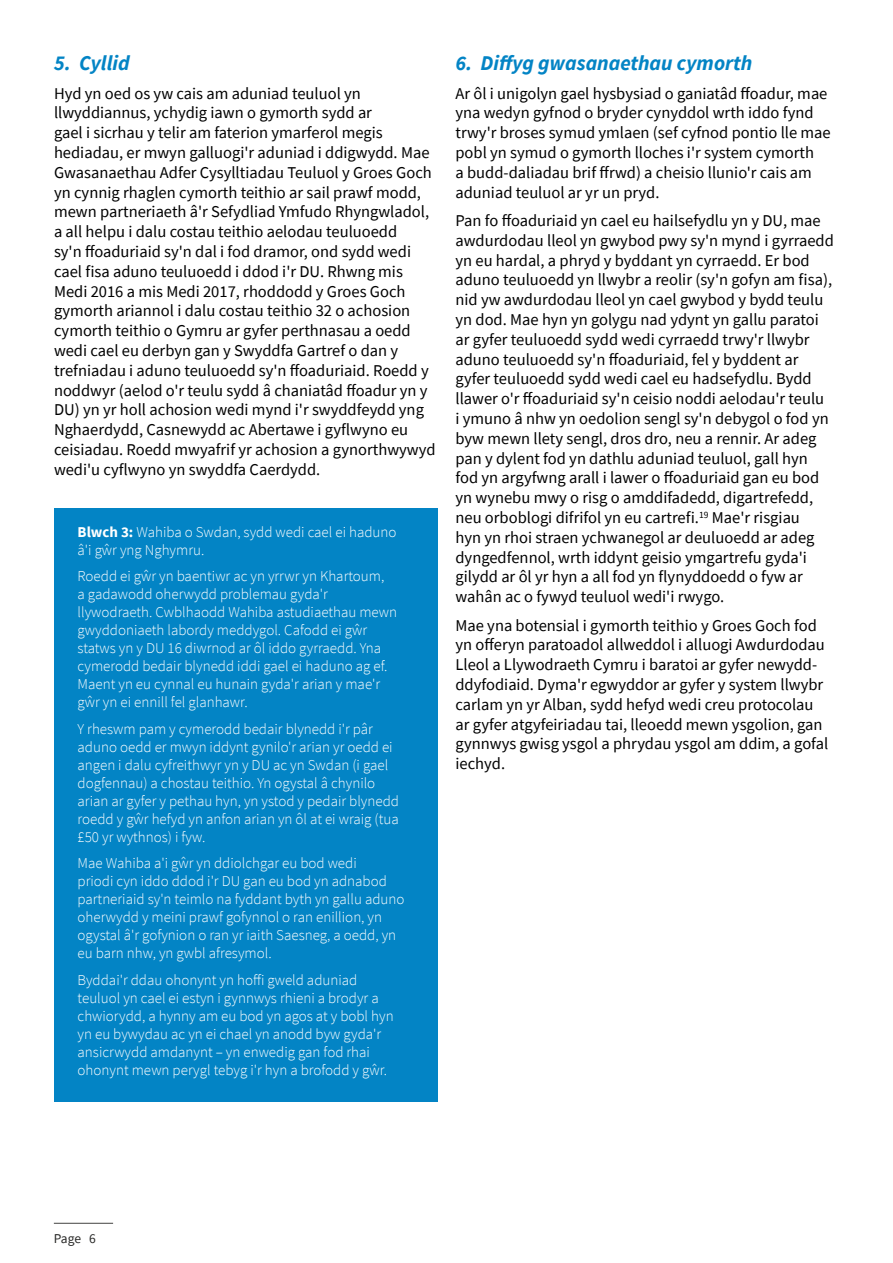
<style>
.page{position:relative;width:893px;height:1263px;background:#fff}
.page>*{position:absolute;margin:0;border:0;box-sizing:border-box;transform-origin:0 0}
.t1{font:italic 700 21px "Source Sans Pro";color:#0384c5}
.t2{font:16.5px/19.8px "Source Sans Pro";color:#000}
.t3{font:300 15px/18px "Source Sans Pro";color:#fff}
.t4{font:13.5px "Source Sans Pro";color:#282827}
.s1{font-weight:700}
</style>
<div class="page">
<hr style="left:54px;top:1223px;width:59px;height:1px;background:#575756">
<div style="left:54px;top:508px;width:383px;height:593px;background:#0384c5"></div>
<p class="t1" style="left:54px;top:49px;width:77px">5. Cyllid</p>
<p class="t2" style="left:54px;top:83px;width:383px">Hyd yn oed os yw cais am aduniad teuluol yn llwyddiannus, ychydig iawn o gymorth sydd ar<br>gael i sicrhau y telir am faterion ymarferol megis hediadau, er mwyn galluogi'r aduniad i ddigwydd. Mae Gwasanaethau Adfer Cysylltiadau Teuluol y Groes Goch yn cynnig rhaglen cymorth teithio ar sail prawf modd, mewn partneriaeth â'r Sefydliad Ymfudo Rhyngwladol, a all helpu i dalu costau teithio aelodau teuluoedd<br>sy'n ffoaduriaid sy'n dal i fod dramor, ond sydd wedi cael fisa aduno teuluoedd i ddod i'r DU. Rhwng mis Medi 2016 a mis Medi 2017, rhoddodd y Groes Goch gymorth ariannol i dalu costau teithio 32 o achosion cymorth teithio o Gymru ar gyfer perthnasau a oedd wedi cael eu derbyn gan y Swyddfa Gartref o dan y trefniadau i aduno teuluoedd sy'n ffoaduriaid. Roedd y noddwyr (aelod o'r teulu sydd â chaniatâd ffoadur yn y DU) yn yr holl achosion wedi mynd i'r swyddfeydd yng Nghaerdydd, Casnewydd ac Abertawe i gyflwyno eu ceisiadau. Roedd mwyafrif yr achosion a gynorthwywyd wedi'u cyflwyno yn swyddfa Caerdydd.</p>
<p class="t3" style="left:78px;top:523px;width:320px"><span class="s1">Blwch 3:</span> Wahiba o Swdan, sydd wedi cael ei haduno â'i gŵr yng Nghymru.</p>
<p class="t3" style="left:78px;top:567px;width:321px">Roedd ei gŵr yn baentiwr ac yn yrrwr yn Khartoum,<br>a gadawodd oherwydd problemau gyda'r llywodraeth. Cwblhaodd Wahiba astudiaethau mewn gwyddoniaeth labordy meddygol. Cafodd ei gŵr statws yn y DU 16 diwrnod ar ôl iddo gyrraedd. Yna cymerodd bedair blynedd iddi gael ei haduno ag ef.<br>Maent yn eu cynnal eu hunain gyda'r arian y mae'r gŵr yn ei ennill fel glanhawr.</p>
<p class="t3" style="left:78px;top:720px;width:323px">Y rheswm pam y cymerodd bedair blynedd i'r pâr aduno oedd er mwyn iddynt gynilo'r arian yr oedd ei angen i dalu cyfreithwyr yn y DU ac yn Swdan (i gael dogfennau) a chostau teithio. Yn ogystal â chynilo arian ar gyfer y pethau hyn, yn ystod y pedair blynedd roedd y gŵr hefyd yn anfon arian yn ôl at ei wraig (tua £50 yr wythnos) i fyw.</p>
<p class="t3" style="left:78px;top:854px;width:328px">Mae Wahiba a'i gŵr yn ddiolchgar eu bod wedi<br>priodi cyn iddo ddod i'r DU gan eu bod yn adnabod partneriaid sy'n teimlo na fyddant byth yn gallu aduno oherwydd y meini prawf gofynnol o ran enillion, yn ogystal â'r gofynion o ran yr iaith Saesneg, a oedd, yn eu barn nhw, yn gwbl afresymol.</p>
<p class="t3" style="left:78px;top:971px;width:318px">Byddai'r ddau ohonynt yn hoffi gweld aduniad teuluol yn cael ei estyn i gynnwys rhieni a brodyr a chwiorydd, a hynny am eu bod yn agos at y bobl hyn yn eu bywydau ac yn ei chael yn anodd byw gyda'r ansicrwydd amdanynt – yn enwedig gan fod rhai ohonynt mewn perygl tebyg i'r hyn a brofodd y gŵr.</p>
<p class="t1" style="left:455px;top:49px;width:298px">6. Diffyg gwasanaethau cymorth</p>
<p class="t2" style="left:455px;top:83px;width:377px">Ar ôl i unigolyn gael hysbysiad o ganiatâd ffoadur, mae yna wedyn gyfnod o bryder cynyddol wrth iddo fynd trwy'r broses symud ymlaen (sef cyfnod pontio lle mae pobl yn symud o gymorth lloches i'r system cymorth<br>a budd-daliadau brif ffrwd) a cheisio llunio'r cais am aduniad teuluol ar yr un pryd.</p>
<p class="t2" style="left:455px;top:210px;width:380px">Pan fo ffoaduriaid yn cael eu hailsefydlu yn y DU, mae awdurdodau lleol yn gwybod pwy sy'n mynd i gyrraedd yn eu hardal, a phryd y byddant yn cyrraedd. Er bod aduno teuluoedd yn llwybr a reolir (sy'n gofyn am fisa), nid yw awdurdodau lleol yn cael gwybod y bydd teulu yn dod. Mae hyn yn golygu nad ydynt yn gallu paratoi ar gyfer teuluoedd sydd wedi cyrraedd trwy'r llwybr aduno teuluoedd sy'n ffoaduriaid, fel y byddent ar gyfer teuluoedd sydd wedi cael eu hadsefydlu. Bydd llawer o'r ffoaduriaid sy'n ceisio noddi aelodau'r teulu<br>i ymuno â nhw yn oedolion sengl sy'n debygol o fod yn byw mewn llety sengl, dros dro, neu a rennir. Ar adeg pan y dylent fod yn dathlu aduniad teuluol, gall hyn fod yn argyfwng arall i lawer o ffoaduriaid gan eu bod yn wynebu mwy o risg o amddifadedd, digartrefedd, neu orboblogi difrifol yn eu cartrefi.<sup>19</sup> Mae'r risgiau<br>hyn yn rhoi straen ychwanegol ar deuluoedd ar adeg dyngedfennol, wrth iddynt geisio ymgartrefu gyda'i gilydd ar ôl yr hyn a all fod yn flynyddoedd o fyw ar wahân ac o fywyd teuluol wedi'i rwygo.</p>
<p class="t2" style="left:455px;top:615px;width:374px">Mae yna botensial i gymorth teithio y Groes Goch fod yn offeryn paratoadol allweddol i alluogi Awdurdodau Lleol a Llywodraeth Cymru i baratoi ar gyfer newydd&shy;ddyfodiaid. Dyma'r egwyddor ar gyfer y system llwybr carlam yn yr Alban, sydd hefyd wedi creu protocolau ar gyfer atgyfeiriadau tai, lleoedd mewn ysgolion, gan gynnwys gwisg ysgol a phrydau ysgol am ddim, a gofal iechyd.</p>
<p class="t4" style="left:54px;top:1230px;width:43px">Page 6</p>
</div>
